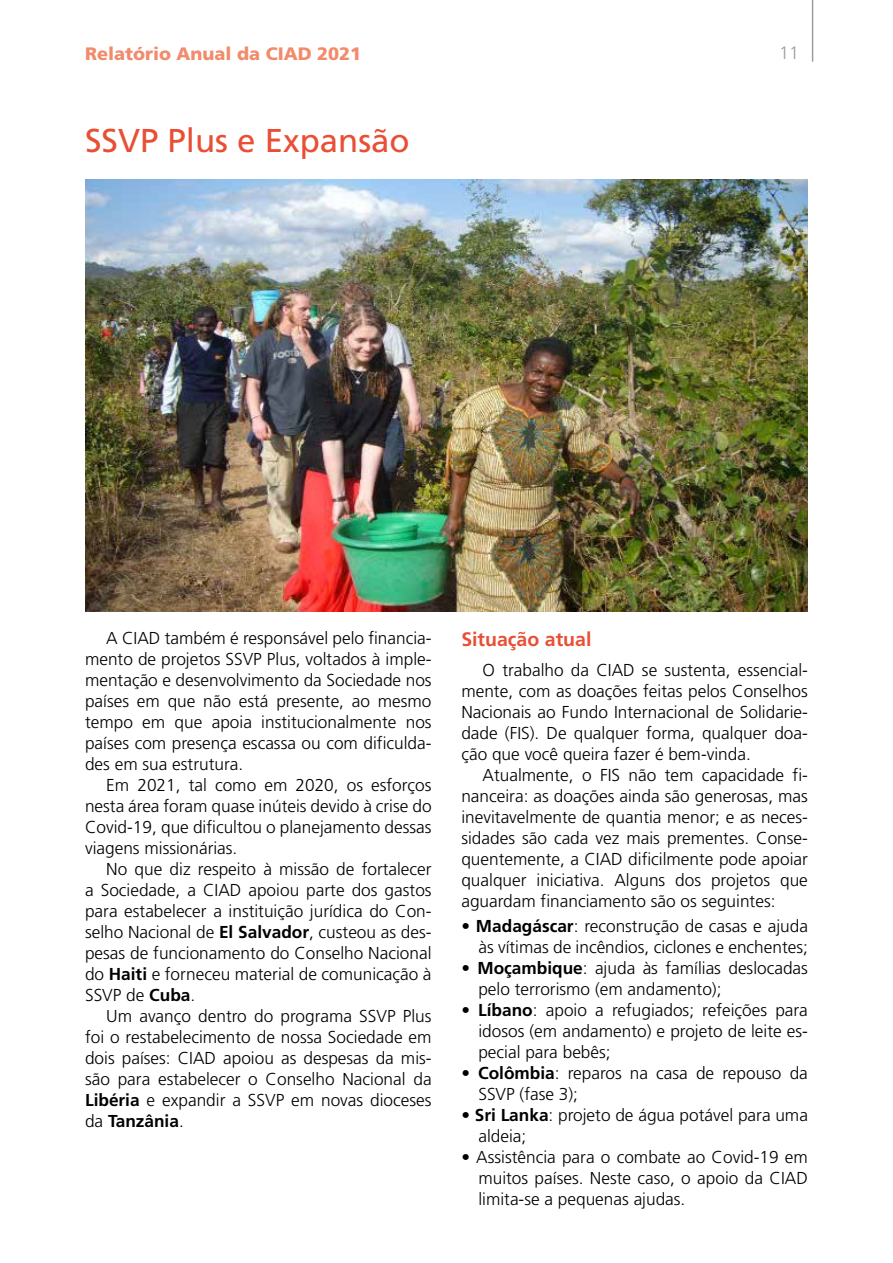
<style>
.page{position:relative;width:893px;height:1263px;background:#fff}
.page>*{position:absolute;margin:0;border:0;box-sizing:border-box;transform-origin:0 0}
.t1{font:33px "Frutiger";color:#e94f35}
.t2{font:700 19.5px "Frutiger";color:#e94f35}
.t3{font:900 18px "Frutiger";color:#f18b6c}
.t4{font:300 18px "Frutiger";color:#9d9d9c}
.t5{font:300 17.25px/21px "Frutiger";color:#000;text-align:justify}
.s1{font-weight:700}
</style>
<div class="page">
<hr style="left:812px;top:0;width:1px;height:62px;background:#9d9d9c">
<img style="left:85px;top:180px;width:723px;height:431px">
<p class="t3" style="left:85px;top:43px;width:278px">Relatório Anual da CIAD 2021</p>
<p class="t4" style="left:779px;top:43px;width:22px">11</p>
<h1 class="t1" style="left:85px;top:121px;width:326px">SSVP Plus e Expansão</h1>
<p class="t5" style="left:85px;top:628px;width:348px;text-indent:21px">A CIAD também é responsável pelo financia&shy;mento de projetos SSVP Plus, voltados à imple&shy;mentação e desenvolvimento da Sociedade nos países em que não está presente, ao mesmo tempo em que apoia institucionalmente nos países com presença escassa ou com dificulda&shy;des em sua estrutura.</p>
<p class="t5" style="left:85px;top:775px;width:348px;text-indent:21px">Em 2021, tal como em 2020, os esforços nesta área foram quase inúteis devido à crise do Covid-19, que dificultou o planejamento dessas viagens missionárias.</p>
<p class="t5" style="left:85px;top:859px;width:348px;text-indent:21px">No que diz respeito à missão de fortalecer a Sociedade, a CIAD apoiou parte dos gastos para estabelecer a instituição jurídica do Con&shy;selho Nacional de <span class="s1">El Salvador</span>, custeou as des&shy;pesas de funcionamento do Conselho Nacional do <span class="s1">Haiti</span> e forneceu material de comunicação à SSVP de <span class="s1">Cuba</span>.</p>
<p class="t5" style="left:85px;top:1006px;width:348px;text-indent:21px">Um avanço dentro do programa SSVP Plus foi o restabelecimento de nossa Sociedade em dois países: CIAD apoiou as despesas da mis&shy;são para estabelecer o Conselho Nacional da <span class="s1">Libéria</span> e expandir a SSVP em novas dioceses da <span class="s1">Tanzânia</span>.</p>
<p class="t2" style="left:461px;top:628px;width:132px">Situação atual</p>
<p class="t5" style="left:461px;top:659px;width:348px;text-indent:21px">O trabalho da CIAD se sustenta, essencial&shy;mente, com as doações feitas pelos Conselhos Nacionais ao Fundo Internacional de Solidarie&shy;dade (FIS). De qualquer forma, qualquer doa&shy;ção que você queira fazer é bem-vinda.</p>
<p class="t5" style="left:461px;top:764px;width:348px;text-indent:21px">Atualmente, o FIS não tem capacidade fi&shy;nanceira: as doações ainda são generosas, mas inevitavelmente de quantia menor; e as neces&shy;sidades são cada vez mais prementes. Conse&shy;quentemente, a CIAD dificilmente pode apoiar qualquer iniciativa. Alguns dos projetos que aguardam financiamento são os seguintes:</p>
<p class="t5" style="left:461px;top:916px;width:348px;text-align:right">• <span class="s1">Madagáscar</span>: reconstrução de casas e ajuda às vítimas de incêndios, ciclones e enchentes;</p>
<p class="t5" style="left:478px;top:958px;width:331px;text-indent:-17px">• <span class="s1">Moçambique</span>: ajuda às famílias deslocadas pelo terrorismo (em andamento);</p>
<p class="t5" style="left:478px;top:999px;width:331px;text-indent:-17px">• <span class="s1">Líbano</span>: apoio a refugiados; refeições para idosos (em andamento) e projeto de leite es&shy;pecial para bebês;</p>
<p class="t5" style="left:478px;top:1062px;width:331px;text-indent:-17px">• <span class="s1">Colômbia</span>: reparos na casa de repouso da<br>SSVP (fase 3);</p>
<p class="t5" style="left:478px;top:1104px;width:331px;text-indent:-17px">• <span class="s1">Sri Lanka</span>: projeto de água potável para uma aldeia;</p>
<p class="t5" style="left:478px;top:1146px;width:331px;text-indent:-17px">• Assistência para o combate ao Covid-19 em muitos países. Neste caso, o apoio da CIAD limita-se a pequenas ajudas.</p>
</div>
